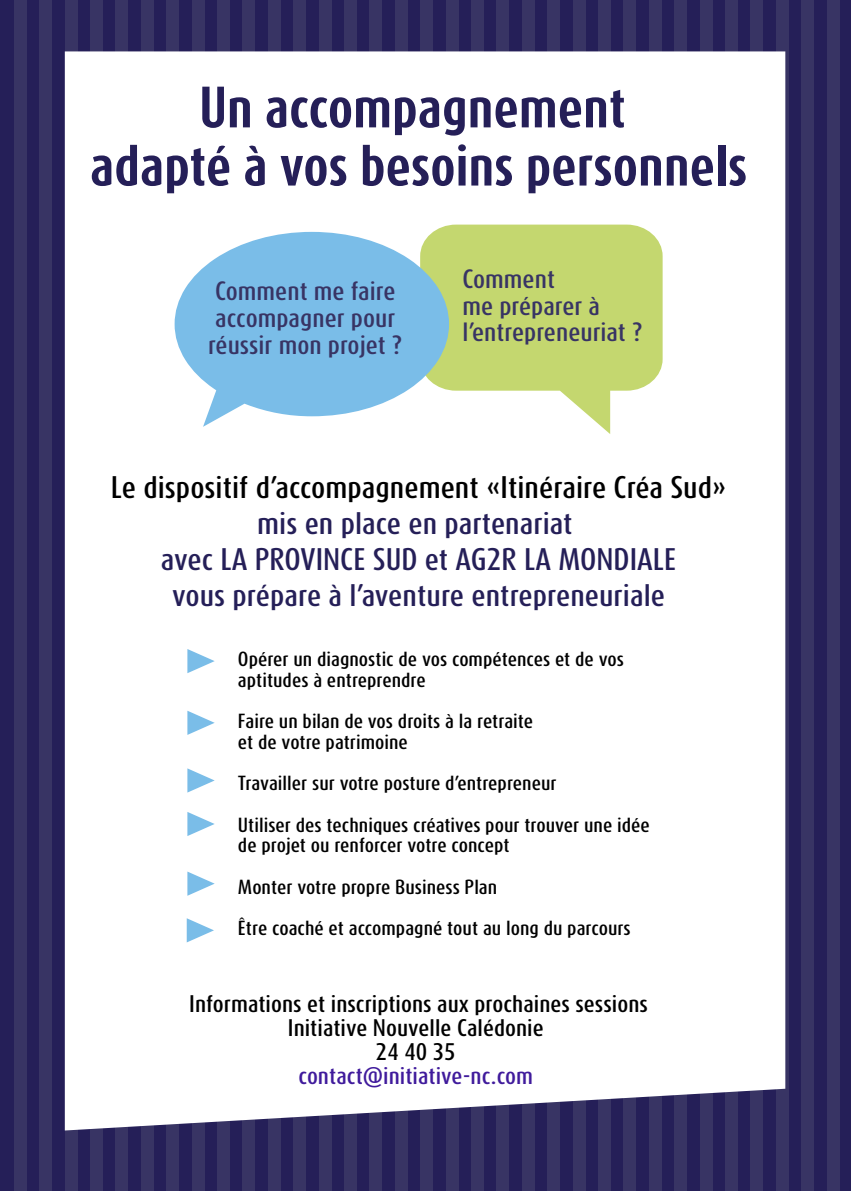
<style>
.page{position:relative;width:851px;height:1191px;background:#fff}
.page>*{position:absolute;margin:0;border:0;box-sizing:border-box;transform-origin:0 0}
.t1{font:700 48.4px/58.2px "Dax Compact";color:#251f58;text-align:center;scale:1.11 1}
.t2{font:500 26px/36px "Dax Compact";color:#251f58;text-align:center;scale:1.18 1}
.t3{font:500 26px "Dax Compact";color:#000;scale:1.18 1}
.t4{font:500 22px/26.8px "Dax Compact";color:#383464;scale:1.18 1}
.t5{font:500 20px/24px "Dax Compact";color:#000;text-align:center;scale:1.18 1}
.t6{font:500 20px "Dax Compact";color:#401b9c;scale:1.18 1}
.t7{font:500 17px/20.6px "Dax Compact";color:#000;scale:1.18 1}
</style>
<div class="page">
<div style="left:0;top:0;width:850px;height:1191px;background:#251f58"></div>
<div style="left:14px;top:0;width:12px;height:1191px;background:#383464"></div>
<div style="left:39px;top:0;width:13px;height:1191px;background:#383464"></div>
<div style="left:65px;top:0;width:12px;height:1191px;background:#383464"></div>
<div style="left:90px;top:0;width:13px;height:1191px;background:#383464"></div>
<div style="left:116px;top:0;width:12px;height:1191px;background:#383464"></div>
<div style="left:141px;top:0;width:12px;height:1191px;background:#383464"></div>
<div style="left:166px;top:0;width:13px;height:1191px;background:#383464"></div>
<div style="left:192px;top:0;width:12px;height:1191px;background:#383464"></div>
<div style="left:217px;top:0;width:12px;height:1191px;background:#383464"></div>
<div style="left:242px;top:0;width:13px;height:1191px;background:#383464"></div>
<div style="left:268px;top:0;width:12px;height:1191px;background:#383464"></div>
<div style="left:293px;top:0;width:13px;height:1191px;background:#383464"></div>
<div style="left:319px;top:0;width:12px;height:1191px;background:#383464"></div>
<div style="left:344px;top:0;width:12px;height:1191px;background:#383464"></div>
<div style="left:369px;top:0;width:13px;height:1191px;background:#383464"></div>
<div style="left:395px;top:0;width:12px;height:1191px;background:#383464"></div>
<div style="left:420px;top:0;width:13px;height:1191px;background:#383464"></div>
<div style="left:446px;top:0;width:12px;height:1191px;background:#383464"></div>
<div style="left:471px;top:0;width:12px;height:1191px;background:#383464"></div>
<div style="left:496px;top:0;width:13px;height:1191px;background:#383464"></div>
<div style="left:522px;top:0;width:12px;height:1191px;background:#383464"></div>
<div style="left:547px;top:0;width:12px;height:1191px;background:#383464"></div>
<div style="left:572px;top:0;width:13px;height:1191px;background:#383464"></div>
<div style="left:598px;top:0;width:12px;height:1191px;background:#383464"></div>
<div style="left:623px;top:0;width:13px;height:1191px;background:#383464"></div>
<div style="left:649px;top:0;width:12px;height:1191px;background:#383464"></div>
<div style="left:674px;top:0;width:12px;height:1191px;background:#383464"></div>
<div style="left:699px;top:0;width:13px;height:1191px;background:#383464"></div>
<div style="left:725px;top:0;width:12px;height:1191px;background:#383464"></div>
<div style="left:750px;top:0;width:12px;height:1191px;background:#383464"></div>
<svg style="left:776px;top:0;width:12px;height:1191px;background:#47436f"></svg>
<div style="left:801px;top:0;width:12px;height:1191px;background:#383464"></div>
<div style="left:826px;top:0;width:13px;height:1191px;background:#383464"></div>
<div style="left:65px;top:51px;width:720px;height:1079px;background:#fff"></div>
<svg style="left:420px;top:225px;width:242px;height:209px;background:#cfde8b"></svg>
<svg style="left:174px;top:232px;width:275px;height:195px;background:#98cbe8"></svg>
<svg style="left:187px;top:649px;width:28px;height:24px"></svg>
<svg style="left:187px;top:710px;width:28px;height:25px"></svg>
<svg style="left:187px;top:768px;width:28px;height:24px"></svg>
<svg style="left:187px;top:812px;width:28px;height:24px"></svg>
<svg style="left:187px;top:871px;width:28px;height:24px"></svg>
<svg style="left:187px;top:918px;width:27px;height:24px"></svg>
<h1 class="t1" style="left:90px;top:77px;width:593px">Un accompagnement<br>adapté à vos besoins personnels</h1>
<p class="t4" style="left:208px;top:277px;width:166px;text-align:center">Comment me faire accompagner pour réussir mon projet ?</p>
<p class="t4" style="left:462px;top:265px;width:154px">Comment<br>me préparer à l’entrepreneuriat ?</p>
<h2 class="t3" style="left:111px;top:470px;width:523px">Le dispositif d’accompagnement «Itinéraire Créa Sud»</h2>
<h2 class="t2" style="left:161px;top:505px;width:438px">mis en place en partenariat<br>avec LA PROVINCE SUD et AG2R LA MONDIALE vous prépare à l’aventure entrepreneuriale</h2>
<p class="t7" style="left:238px;top:649px;width:328px">Opérer un diagnostic de vos compétences et de vos aptitudes à entreprendre</p>
<p class="t7" style="left:238px;top:711px;width:252px">Faire un bilan de vos droits à la retraite et de votre patrimoine</p>
<p class="t7" style="left:238px;top:773px;width:271px">Travailler sur votre posture d’entrepreneur</p>
<p class="t7" style="left:238px;top:814px;width:350px">Utiliser des techniques créatives pour trouver une idée de projet ou renforcer votre concept</p>
<p class="t7" style="left:238px;top:876px;width:221px">Monter votre propre Business Plan</p>
<p class="t7" style="left:238px;top:917px;width:334px">Être coaché et accompagné tout au long du parcours</p>
<p class="t5" style="left:189px;top:991px;width:390px">Informations et inscriptions aux prochaines sessions<br>Initiative Nouvelle Calédonie<br>24 40 35</p>
<p class="t6" style="left:298px;top:1062px;width:200px">contact@initiative-nc.com</p>
</div>
